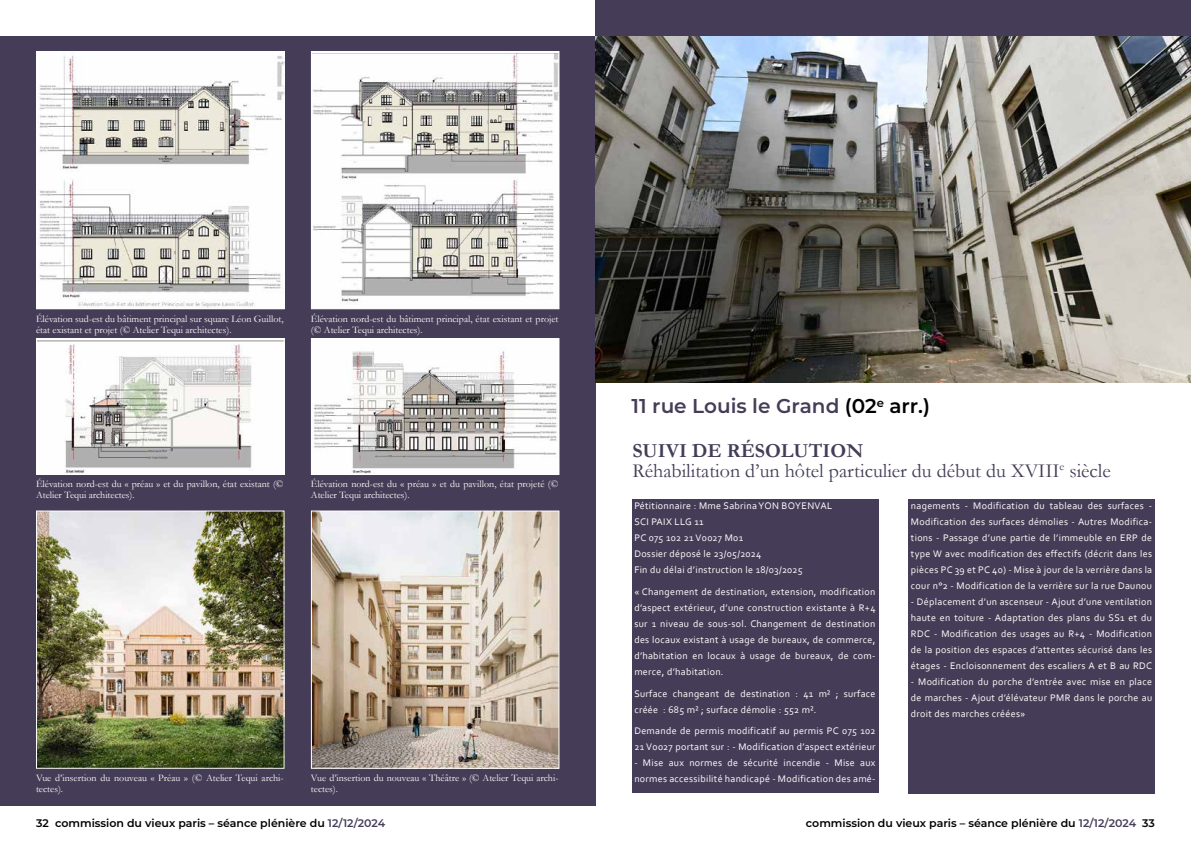
<style>
.page{position:relative;width:1191px;height:842px;background:#fff}
.page>*{position:absolute;margin:0;border:0;box-sizing:border-box;transform-origin:0 0}
.t1{font:20px/20px "Garamond";color:#453d57}
.t2{font:600 20px "Montserrat";color:#453d57}
.t3{font:600 11px "Montserrat";color:#000}
.t4{font:10px/16px "Corbel";letter-spacing:.03em;color:#fff}
.t5{font:10px/11px "Garamond";color:#fff}
.s1{color:#000}
.s2{font-weight:700}
.s3{color:#453d57}
</style>
<div class="page">
<div style="left:595px;top:0;width:596px;height:383px;background:#453d57"></div>
<div style="left:0;top:36px;width:595px;height:770px;background:#453d57"></div>
<img style="left:38px;top:53px;width:244px;height:254px">
<div style="left:36px;top:51px;width:248px;height:258px;border:1px solid #fff"></div>
<img style="left:38px;top:512px;width:244px;height:255px">
<div style="left:36px;top:510px;width:248px;height:259px;border:1px solid #fff"></div>
<img style="left:313px;top:512px;width:244px;height:255px">
<div style="left:311px;top:510px;width:248px;height:259px;border:1px solid #fff"></div>
<img style="left:38px;top:340px;width:244px;height:133px">
<div style="left:36px;top:338px;width:248px;height:137px;border:1px solid #fff"></div>
<img style="left:313px;top:340px;width:244px;height:133px">
<div style="left:311px;top:338px;width:248px;height:137px;border:1px solid #fff"></div>
<img style="left:313px;top:53px;width:244px;height:254px">
<div style="left:311px;top:51px;width:248px;height:258px;border:1px solid #fff"></div>
<div style="left:632px;top:499px;width:246px;height:294px;background:#453d57"></div>
<div style="left:908px;top:499px;width:247px;height:295px;background:#453d57"></div>
<img style="left:595px;top:36px;width:596px;height:347px">
<p class="t5" style="left:36px;top:313px;width:249px">Élévation sud-est du bâtiment principal sur square Léon Guillot, état existant et projet (© Atelier Tequi architectes).</p>
<p class="t5" style="left:311px;top:313px;width:249px">Élévation nord-est du bâtiment principal, état existant et projet (© Atelier Tequi architectes).</p>
<p class="t5" style="left:36px;top:478px;width:249px">Élévation nord-est du « préau » et du pavillon, état existant (©<br>Atelier Tequi architectes).</p>
<p class="t5" style="left:311px;top:478px;width:249px">Élévation nord-est du « préau » et du pavillon, état projeté (©<br>Atelier Tequi architectes).</p>
<p class="t5" style="left:36px;top:772px;width:249px">Vue d’insertion du nouveau « Préau » (© Atelier Tequi archi&shy;tectes).</p>
<p class="t5" style="left:311px;top:772px;width:249px">Vue d’insertion du nouveau « Théâtre » (© Atelier Tequi archi&shy;tectes).</p>
<h1 class="t2" style="left:631px;top:392px;width:300px">11 rue Louis le Grand <span class="s1">(02</span><sup>e</sup> <span class="s1">arr.)</span></h1>
<h1 class="t1" style="left:632px;top:440px;width:480px"><span class="s2">SUIVI DE RÉSOLUTION<br></span>Réhabilitation d’un hôtel particulier du début du XVIII<sup>e</sup> siècle</h1>
<p class="t4" style="left:634px;top:498px;width:199px">Pétitionnaire : Mme Sabrina YON BOYENVAL<br>SCI PAIX LLG 11<br>PC 075 102 21 V0027 M01<br>Dossier déposé le 23/05/2024<br>Fin du délai d’instruction le 18/03/2025</p>
<p class="t4" style="left:634px;top:583px;width:243px;text-align:justify">« Changement de destination, extension, modification d’aspect extérieur, d’une construction existante à R+4 sur 1 niveau de sous-sol. Changement de destination des locaux existant à usage de bureaux, de commerce, d’habitation en locaux à usage de bureaux, de com&shy;merce, d’habitation.</p>
<p class="t4" style="left:634px;top:685px;width:243px">Surface changeant de destination : 41 m² ; surface créée : 685 m² ; surface démolie : 552 m².</p>
<p class="t4" style="left:634px;top:723px;width:243px">Demande de permis modificatif au permis PC 075 102<br>21 V0027 portant sur : - Modification d’aspect extérieur</p>
<p class="t4" style="left:634px;top:755px;width:243px">- Mise aux normes de sécurité incendie - Mise aux normes accessibilité handicapé - Modification des amé-</p>
<p class="t4" style="left:911px;top:498px;width:243px;text-align:justify">nagements - Modification du tableau des surfaces - Modification des surfaces démolies - Autres Modifica&shy;tions - Passage d’une partie de l’immeuble en ERP de type W avec modification des effectifs (décrit dans les pièces PC 39 et PC 40) - Mise à jour de la verrière dans la cour n°2 - Modification de la verrière sur la rue Daunou</p>
<p class="t4" style="left:911px;top:594px;width:243px;text-align:justify">- Déplacement d’un ascenseur - Ajout d’une ventilation haute en toiture - Adaptation des plans du SS1 et du RDC - Modification des usages au R+4 - Modification de la position des espaces d’attentes sécurisé dans les étages - Encloisonnement des escaliers A et B au RDC</p>
<p class="t4" style="left:911px;top:674px;width:243px;text-align:justify">- Modification du porche d’entrée avec mise en place de marches - Ajout d’élévateur PMR dans le porche au droit des marches créées»</p>
<p class="t3" style="left:36px;top:815px;width:350px">32 commission du vieux paris – séance plénière du <span class="s3">12/12/2024</span></p>
<p class="t3" style="left:806px;top:815px;width:350px">commission du vieux paris – séance plénière du <span class="s3">12/12/2024</span> 33</p>
</div>
